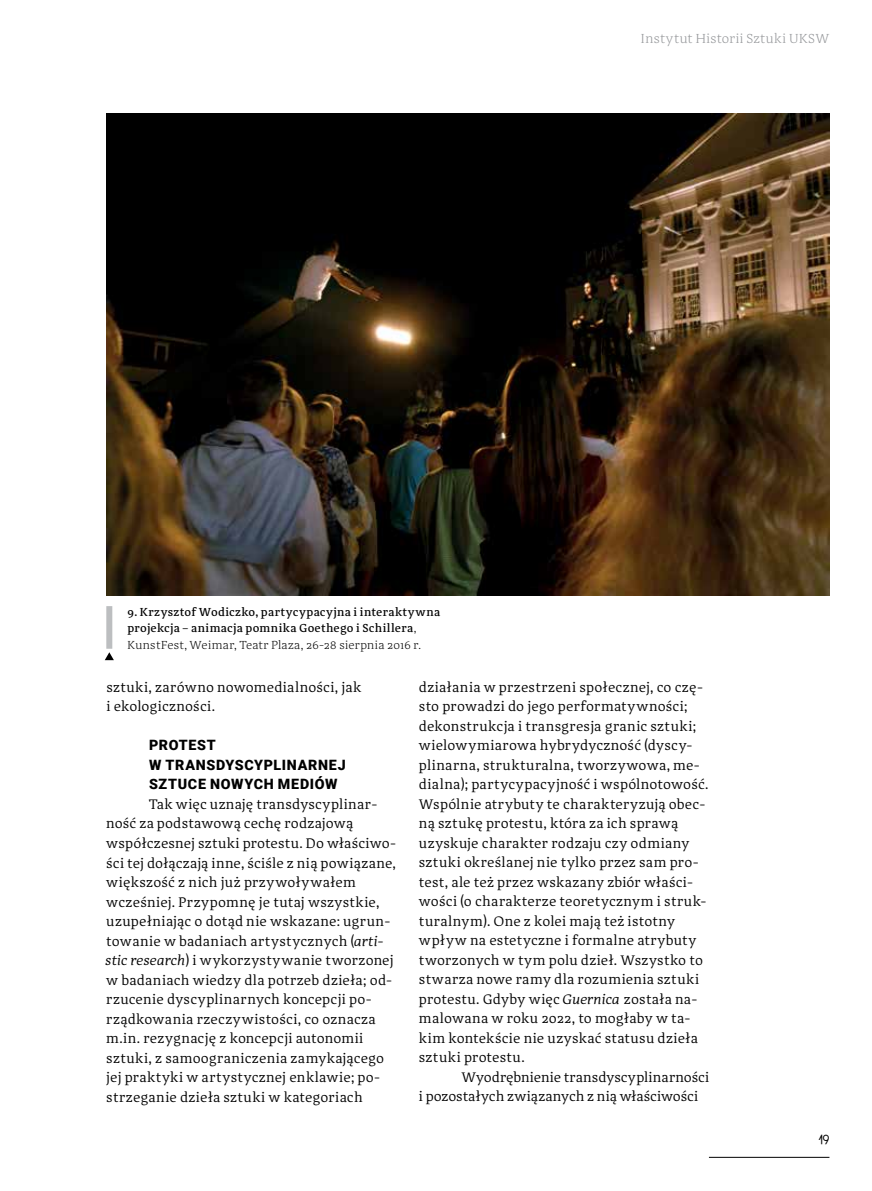
<style>
.page{position:relative;width:872px;height:1191px;background:#fff}
.page>*{position:absolute;margin:0;border:0;box-sizing:border-box;transform-origin:0 0}
.t1{font:14.25px/19.5px "Adagio Serif";letter-spacing:.015em;color:#000}
.t2{font:900 14.25px/19.5px "Roboto";letter-spacing:.05em;color:#000}
.t3{font:300 13.5px "Adagio Serif";letter-spacing:.03em;color:#939598}
.t4{font:500 12px/16.5px "Adagio Serif";letter-spacing:.025em;color:#000}
.t5{font:100 12px "Nordica";color:#000}
.s1{font-weight:300}
.s2{font-style:italic}
</style>
<div class="page">
<hr style="left:709px;top:1157px;width:120px;height:1px;background:#000">
<img style="left:106px;top:113px;width:723px;height:482px">
<div style="left:106px;top:606px;width:6px;height:43px;background:#bcbec0"></div>
<svg style="left:105px;top:652px;width:9px;height:8px"></svg>
<p class="t3" style="left:641px;top:30px;width:190px">Instytut Historii Sztuki UKSW</p>
<p class="t4" style="left:128px;top:603px;width:314px">9. Krzysztof Wodiczko, partycypacyjna i interaktywna projekcja – animacja pomnika Goethego i Schillera<span class="s1">,<br>KunstFest, Weimar, Teatr Plaza, 26-28 sierpnia 2016 r.</span></p>
<p class="t1" style="left:106px;top:677px;width:256px">sztuki, zarówno nowomedialności, jak i ekologiczności.</p>
<p class="t2" style="left:149px;top:735px;width:198px">PROTEST<br>W TRANSDYSCYPLINARNEJ<br>SZTUCE NOWYCH MEDIÓW</p>
<p class="t1" style="left:106px;top:794px;width:291px;text-indent:43px">Tak więc uznaję transdyscyplinar&shy;ność za podstawową cechę rodzajową współczesnej sztuki protestu. Do właściwo&shy;ści tej dołączają inne, ściśle z nią powiązane, większość z nich już przywoływałem wcześniej. Przypomnę je tutaj wszystkie, uzupełniając o dotąd nie wskazane: ugrun&shy;towanie w badaniach artystycznych (<span class="s2">arti&shy;stic research</span>) i wykorzystywanie tworzonej w badaniach wiedzy dla potrzeb dzieła; od&shy;rzucenie dyscyplinarnych koncepcji po&shy;rządkowania rzeczywistości, co oznacza m.in. rezygnację z koncepcji autonomii sztuki, z samoograniczenia zamykającego jej praktyki w artystycznej enklawie; po&shy;strzeganie dzieła sztuki w kategoriach</p>
<p class="t1" style="left:419px;top:677px;width:291px">działania w przestrzeni społecznej, co czę&shy;sto prowadzi do jego performatywności; dekonstrukcja i transgresja granic sztuki; wielowymiarowa hybrydyczność (dyscy&shy;plinarna, strukturalna, tworzywowa, me&shy;dialna); partycypacyjność i wspólnotowość.<br>Wspólnie atrybuty te charakteryzują obec&shy;ną sztukę protestu, która za ich sprawą uzyskuje charakter rodzaju czy odmiany sztuki określanej nie tylko przez sam pro&shy;test, ale też przez wskazany zbiór właści&shy;wości (o charakterze teoretycznym i struk&shy;turalnym). One z kolei mają też istotny wpływ na estetyczne i formalne atrybuty tworzonych w tym polu dzieł. Wszystko to stwarza nowe ramy dla rozumienia sztuki protestu. Gdyby więc <span class="s2">Guernica</span> została na&shy;malowana w roku 2022, to mogłaby w ta&shy;kim kontekście nie uzyskać statusu dzieła sztuki protestu.</p>
<p class="t1" style="left:419px;top:1067px;width:292px;text-indent:43px">Wyodrębnienie transdyscyplinarności i pozostałych związanych z nią właściwości</p>
<p class="t5" style="left:819px;top:1134px;width:12px">19</p>
</div>
